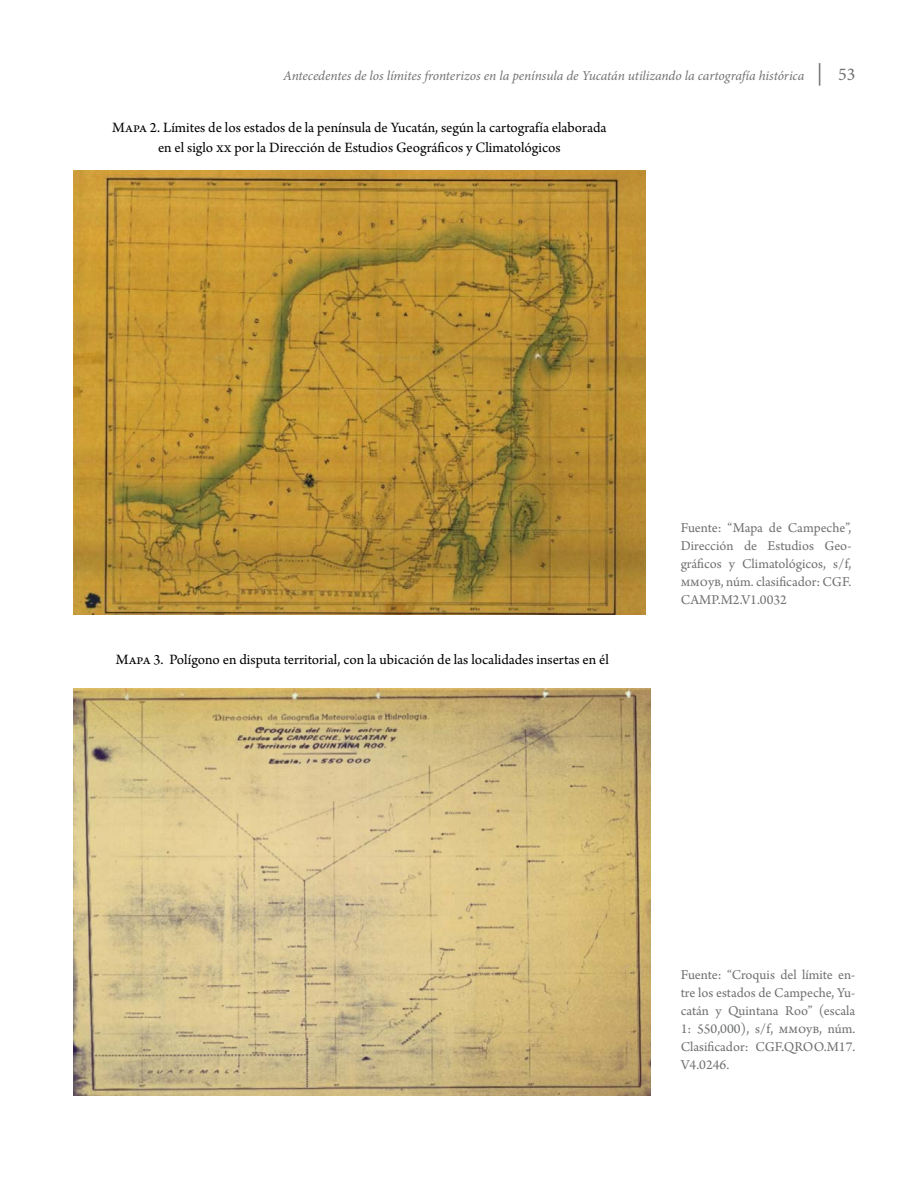
<style>
.page{position:relative;width:918px;height:1188px;background:#fff}
.page>*{position:absolute;margin:0;border:0;box-sizing:border-box;transform-origin:0 0}
.t1{font:15px/20.5px "Arno Pro";color:#000;text-align:center}
.t2{font:14.25px/18px "Arno Pro";color:#707172;text-align:justify}
.t3{font:italic 13.5px "Minion Pro";letter-spacing:-.005em;color:#707172}
.s1{font-style:normal;font-size:22.5px}
.s2{font-style:normal;font-size:18px}
</style>
<div class="page">
<img style="left:73px;top:170px;width:572px;height:445px">
<img style="left:74px;top:689px;width:577px;height:406px">
<p class="t3" style="left:283px;top:67px;width:574px">Antecedentes de los límites fronterizos en la península de Yucatán utilizando la cartografía histórica <span class="s1">|</span> <span class="s2">53</span></p>
<p class="t1" style="left:112px;top:118px;width:496px">Mapa 2. Límites de los estados de la península de Yucatán, según la cartografía elaborada en el siglo xx por la Dirección de Estudios Geográficos y Climatológicos</p>
<p class="t1" style="left:116px;top:650px;width:494px">Mapa 3. Polígono en disputa territorial, con la ubicación de las localidades insertas en él</p>
<p class="t2" style="left:681px;top:519px;width:172px">Fuente: “Mapa de Campeche”, Dirección de Estudios Geo&shy;gráficos y Climatológicos, s/f, mmoyb, núm. clasificador: CGF.<br>CAMP.M2.V1.0032</p>
<p class="t2" style="left:681px;top:967px;width:176px">Fuente: “Croquis del límite en&shy;tre los estados de Campeche, Yu&shy;catán y Quintana Roo” (escala 1: 550,000), s/f, mmoyb, núm.<br>Clasificador: CGF.QROO.M17.<br>V4.0246.</p>
</div>
